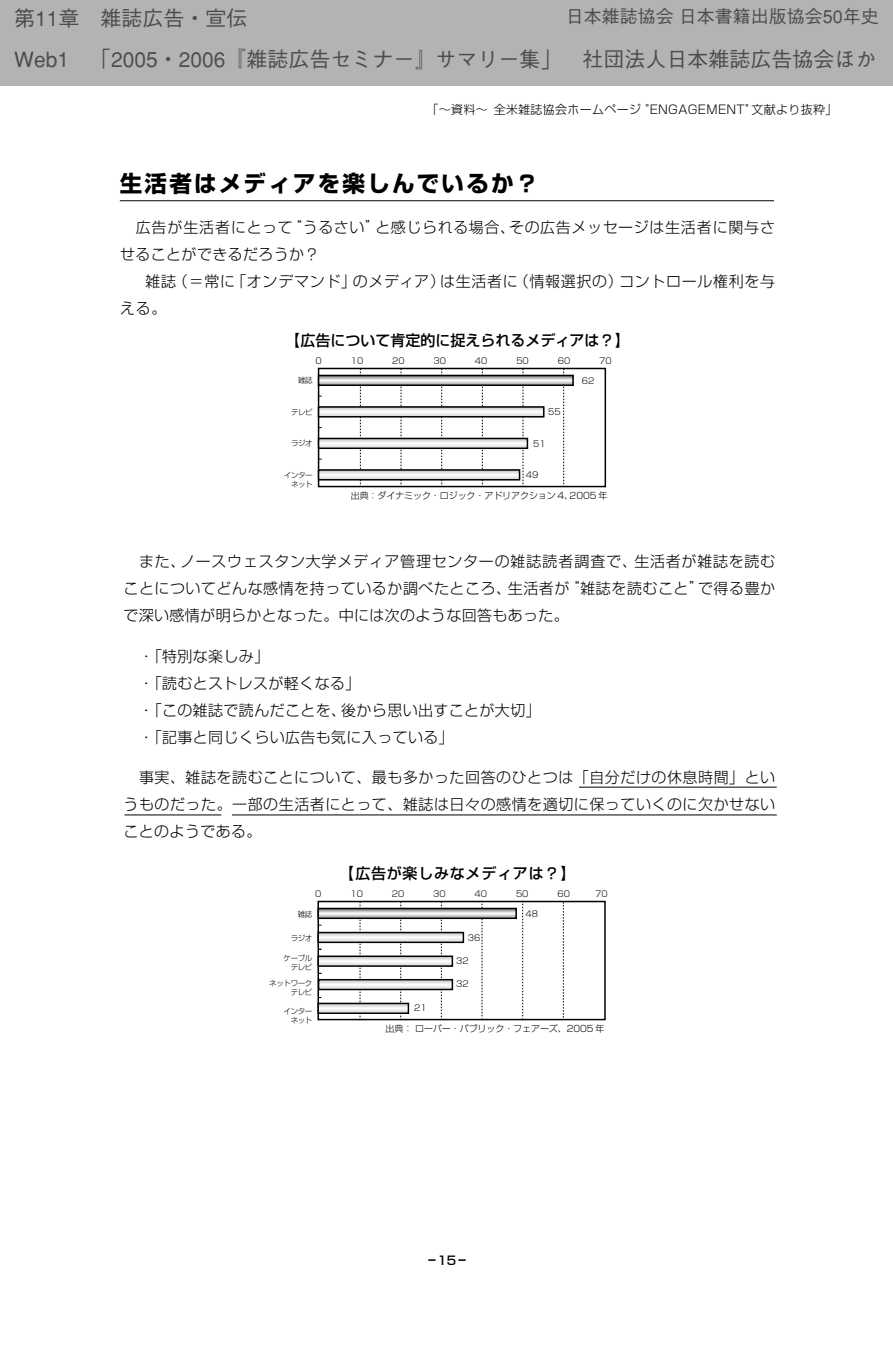
<style>
.page{position:relative;width:893px;height:1348px;background:#fff}
.page>*{position:absolute;margin:0;border:0;box-sizing:border-box;transform-origin:0 0}
.t1{font:22.5px "Shin Go Bold 83 pv RKSJ H";letter-spacing:.1em;color:#000}
.t2{font:500 21px "Gothic BBB";color:#4d4d4d}
.t3{font:500 18px "Gothic BBB";color:#4d4d4d}
.t4{font:15px/27px "Shin Go Light 83 pv RKSJ H";letter-spacing:.035em;color:#000;text-align:justify}
.t5{font:15px "Shin Go Medium 83 pv RKSJ H";color:#000}
.t6{font:15px "Shin Go Medium 83 pv RKSJ H";letter-spacing:.05em;color:#000}
.t7{font:12px "Shin Go Light 83 pv RKSJ H";letter-spacing:.025em;color:#000}
.t8{font:12px "Shin Go Medium 83 pv RKSJ H";color:#000;scale:1.04 1}
.t9{font:9px "Shin Go Light 83 pv RKSJ H";letter-spacing:-.01em;color:#000}
.t10{font:8.4px "Shin Go Light 83 pv RKSJ H";letter-spacing:-.01em;color:#000}
.t11{font:7.5px/9px "Shin Go Light 83 pv RKSJ H";letter-spacing:-.05em;color:#000;text-align:right}
</style>
<div class="page">
<svg style="left:428px;top:1259px;width:8px;height:2px"></svg>
<svg style="left:458px;top:1259px;width:8px;height:2px"></svg>
<svg style="left:360px;top:904px;width:1px;height:113px"></svg>
<svg style="left:400px;top:904px;width:1px;height:113px"></svg>
<svg style="left:441px;top:904px;width:1px;height:113px"></svg>
<svg style="left:482px;top:904px;width:1px;height:113px"></svg>
<svg style="left:522px;top:904px;width:1px;height:113px"></svg>
<svg style="left:563px;top:905px;width:1px;height:112px"></svg>
<div style="left:317px;top:901px;width:289px;height:119px;border:2px solid #000"></div>
<svg style="left:320px;top:911px;width:194px;height:5px"></svg>
<div style="left:317px;top:908px;width:200px;height:11px;border:2px solid #000"></div>
<svg style="left:319px;top:934px;width:143px;height:7px"></svg>
<div style="left:317px;top:932px;width:147px;height:11px;border:1px solid #000"></div>
<svg style="left:319px;top:957px;width:132px;height:8px"></svg>
<div style="left:317px;top:955px;width:136px;height:12px;border:1px solid #000"></div>
<svg style="left:320px;top:981px;width:131px;height:7px"></svg>
<div style="left:318px;top:979px;width:135px;height:11px;border:1px solid #000"></div>
<svg style="left:319px;top:1005px;width:88px;height:7px"></svg>
<div style="left:317px;top:1003px;width:92px;height:11px;border:1px solid #000"></div>
<hr style="left:120px;top:200px;width:654px;height:1px;background:#000">
<svg style="left:523px;top:371px;width:1px;height:113px"></svg>
<svg style="left:563px;top:371px;width:1px;height:113px"></svg>
<svg style="left:360px;top:371px;width:1px;height:113px"></svg>
<svg style="left:401px;top:371px;width:1px;height:113px"></svg>
<svg style="left:441px;top:371px;width:1px;height:113px"></svg>
<svg style="left:482px;top:371px;width:1px;height:113px"></svg>
<div style="left:318px;top:368px;width:288px;height:119px;border:2px solid #000"></div>
<svg style="left:321px;top:378px;width:250px;height:5px"></svg>
<div style="left:318px;top:375px;width:256px;height:11px;border:2px solid #000"></div>
<svg style="left:321px;top:409px;width:220px;height:5px"></svg>
<div style="left:318px;top:406px;width:226px;height:11px;border:2px solid #000"></div>
<svg style="left:321px;top:441px;width:204px;height:5px"></svg>
<div style="left:318px;top:438px;width:210px;height:11px;border:2px solid #000"></div>
<svg style="left:321px;top:472px;width:196px;height:5px"></svg>
<div style="left:318px;top:469px;width:202px;height:11px;border:2px solid #000"></div>
<hr style="left:579px;top:787px;width:198px;height:1px;background:#000">
<hr style="left:125px;top:815px;width:96px;height:1px;background:#000">
<hr style="left:232px;top:815px;width:545px;height:1px;background:#000">
<div style="left:0;top:0;width:892px;height:85px;background:#b3b3b3"></div>
<p class="t2" style="left:14px;top:7px;width:235px">第11章　雑誌広告・宣伝</p>
<p class="t3" style="left:566px;top:6px;width:315px">日本雑誌協会日本書籍出版協会50年史</p>
<p class="t2" style="left:14px;top:47px;width:864px">Web1 「2005・2006『雑誌広告セミナー』サマリー集」 社団法人日本雑誌広告協会ほか</p>
<p class="t7" style="left:426px;top:102px;width:412px">「～資料～全米雑誌協会ホームページ "ENGAGEMENT" 文献より抜粋」</p>
<p class="t1" style="left:120px;top:169px;width:420px">生活者はメディアを楽しんでいるか？</p>
<p class="t4" style="left:136px;top:213px;width:641px">広告が生活者にとって“うるさい”と感じられる場合、その広告メッセージは生活者に関与さ</p>
<p class="t4" style="left:120px;top:240px;width:201px">せることができるだろうか？</p>
<p class="t4" style="left:145px;top:267px;width:631px">雑誌（＝常に「オンデマンド」のメディア）は生活者に（情報選択の）コントロール権利を与</p>
<p class="t4" style="left:120px;top:294px;width:48px">える。</p>
<p class="t5" style="left:286px;top:330px;width:345px">【広告について肯定的に捉えられるメディアは？】</p>
<p class="t11" style="left:298px;top:375px;width:16px">雑誌</p>
<p class="t10" style="left:316px;top:355px;width:8px">0</p>
<p class="t10" style="left:351px;top:355px;width:14px">10</p>
<p class="t10" style="left:392px;top:355px;width:14px">20</p>
<p class="t10" style="left:433px;top:355px;width:14px">30</p>
<p class="t10" style="left:475px;top:355px;width:14px">40</p>
<p class="t10" style="left:516px;top:355px;width:14px">50</p>
<p class="t10" style="left:558px;top:355px;width:14px">60</p>
<p class="t10" style="left:599px;top:355px;width:14px">70</p>
<p class="t10" style="left:582px;top:375px;width:14px">62</p>
<p class="t11" style="left:291px;top:407px;width:23px">テレビ</p>
<p class="t11" style="left:291px;top:438px;width:23px">ラジオ</p>
<p class="t11" style="left:284px;top:470px;width:30px">インターネット</p>
<p class="t10" style="left:548px;top:407px;width:14px">55</p>
<p class="t10" style="left:533px;top:438px;width:14px">51</p>
<p class="t10" style="left:526px;top:470px;width:14px">49</p>
<p class="t9" style="left:351px;top:490px;width:258px">出典：ダイナミック・ロジック・アドリアクション 4、2005 年</p>
<p class="t4" style="left:123px;top:548px;width:653px;text-indent:16px">また、ノースウェスタン大学メディア管理センターの雑誌読者調査で、生活者が雑誌を読むことについてどんな感情を持っているか調べたところ、生活者が“雑誌を読むこと”で得る豊かで深い感情が明らかとなった。中には次のような回答もあった。</p>
<p class="t4" style="left:139px;top:642px;width:403px;text-align:left">・「特別な楽しみ」<br>・「読むとストレスが軽くなる」<br>・「この雑誌で読んだことを、後から思い出すことが大切」・「記事と同じくらい広告も気に入っている」</p>
<p class="t4" style="left:123px;top:764px;width:653px;text-indent:16px">事実、雑誌を読むことについて、最も多かった回答のひとつは「自分だけの休息時間」というものだった。一部の生活者にとって、雑誌は日々の感情を適切に保っていくのに欠かせないことのようである。</p>
<p class="t6" style="left:340px;top:864px;width:237px">【広告が楽しみなメディアは？】</p>
<p class="t10" style="left:595px;top:888px;width:14px">70</p>
<p class="t11" style="left:298px;top:909px;width:16px">雑誌</p>
<p class="t10" style="left:315px;top:888px;width:8px">0</p>
<p class="t10" style="left:350px;top:888px;width:14px">10</p>
<p class="t10" style="left:392px;top:888px;width:14px">20</p>
<p class="t10" style="left:433px;top:888px;width:14px">30</p>
<p class="t10" style="left:475px;top:888px;width:14px">40</p>
<p class="t10" style="left:516px;top:888px;width:14px">50</p>
<p class="t10" style="left:557px;top:888px;width:14px">60</p>
<p class="t10" style="left:526px;top:908px;width:14px">48</p>
<p class="t11" style="left:291px;top:933px;width:23px">ラジオ</p>
<p class="t11" style="left:284px;top:953px;width:30px">ケーブルテレビ</p>
<p class="t11" style="left:269px;top:978px;width:45px">ネットワークテレビ</p>
<p class="t11" style="left:284px;top:1006px;width:30px">インターネット</p>
<p class="t10" style="left:468px;top:932px;width:14px">36</p>
<p class="t10" style="left:414px;top:1003px;width:14px">21</p>
<p class="t10" style="left:456px;top:955px;width:14px">32</p>
<p class="t10" style="left:456px;top:979px;width:14px">32</p>
<p class="t9" style="left:386px;top:1023px;width:220px">出典：ローパー・パブリック・フェアーズ、2005 年</p>
<p class="t8" style="left:437px;top:1253px;width:20px">15</p>
</div>
